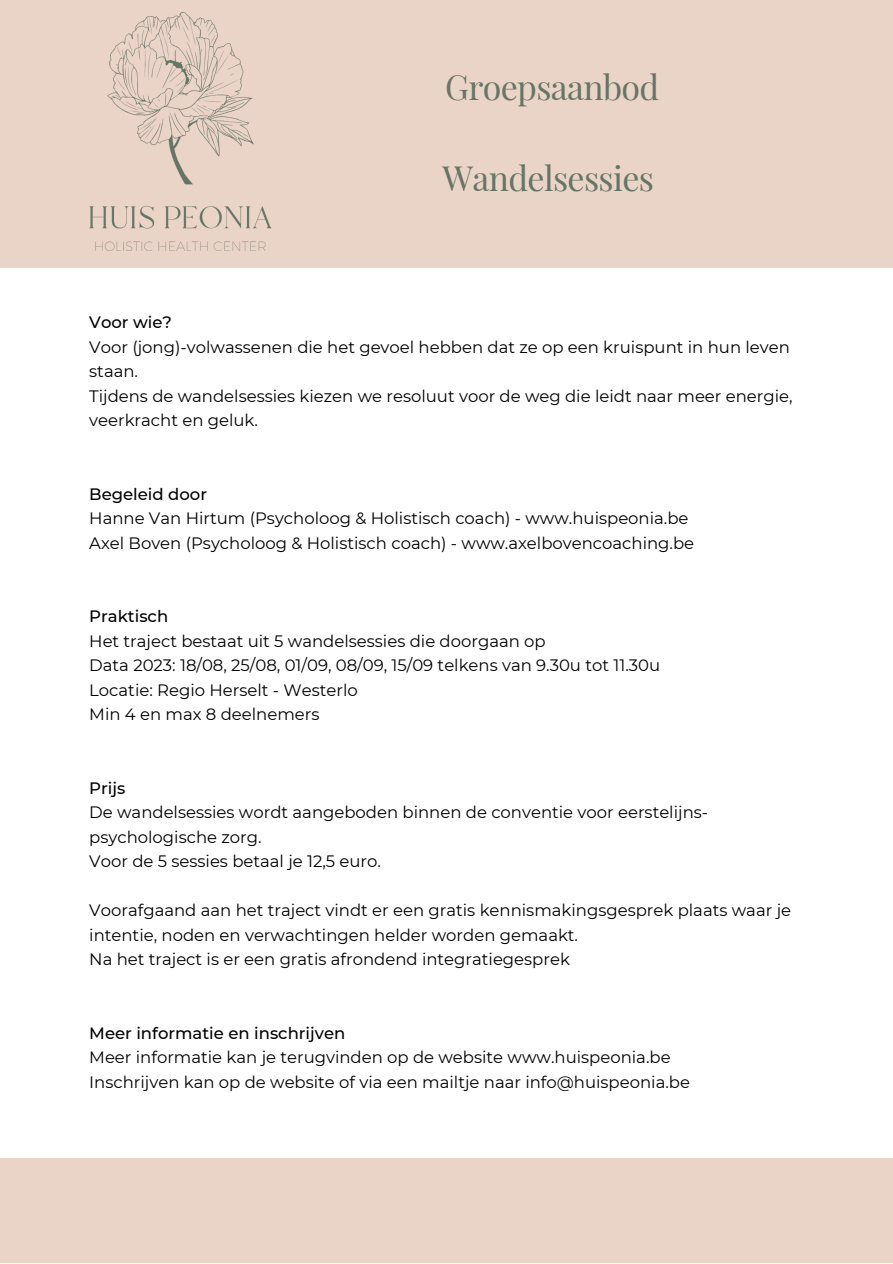
<style>
.page{position:relative;width:893px;height:1264px;background:#fff}
.page>*{position:absolute;margin:0;border:0;box-sizing:border-box;transform-origin:0 0}
.t1{font:33.9px "Playfair Display";letter-spacing:-.02em;color:#667566}
.t2{font:16.5px/24.5px "Montserrat";color:#000}
.t3{font:500 16.5px "Montserrat";color:#000}
</style>
<div class="page">
<div style="left:0;top:0;width:892px;height:267px;background:#ead4c7"></div>
<div style="left:0;top:1158px;width:892px;height:104px;background:#ead4c7"></div>
<img style="left:89px;top:13px;width:182px;height:238px">
<p class="t1" style="left:445px;top:63px;width:215px">Groepsaanbod</p>
<p class="t1" style="left:442px;top:154px;width:213px">Wandelsessies</p>
<p class="t3" style="left:89px;top:312px;width:84px">Voor wie?</p>
<p class="t2" style="left:89px;top:334px;width:702px">Voor (jong)-volwassenen die het gevoel hebben dat ze op een kruispunt in hun leven staan.</p>
<p class="t2" style="left:89px;top:383px;width:705px">Tijdens de wandelsessies kiezen we resoluut voor de weg die leidt naar meer energie, veerkracht en geluk.</p>
<p class="t3" style="left:89px;top:483px;width:119px">Begeleid door</p>
<p class="t2" style="left:89px;top:506px;width:600px">Hanne Van Hirtum (Psycholoog &amp; Holistisch coach) - www.huispeonia.be</p>
<p class="t2" style="left:89px;top:530px;width:606px">Axel Boven (Psycholoog &amp; Holistisch coach) - www.axelbovencoaching.be</p>
<p class="t3" style="left:89px;top:606px;width:80px">Praktisch</p>
<p class="t2" style="left:89px;top:628px;width:458px">Het traject bestaat uit 5 wandelsessies die doorgaan op</p>
<p class="t2" style="left:89px;top:653px;width:572px">Data 2023: 18/08, 25/08, 01/09, 08/09, 15/09 telkens van 9.30u tot 11.30u</p>
<p class="t2" style="left:89px;top:677px;width:270px">Locatie: Regio Herselt - Westerlo</p>
<p class="t2" style="left:89px;top:702px;width:232px">Min 4 en max 8 deelnemers</p>
<p class="t3" style="left:89px;top:777px;width:38px">Prijs</p>
<p class="t2" style="left:89px;top:800px;width:620px">De wandelsessies wordt aangeboden binnen de conventie voor eerstelijns&shy;psychologische zorg.</p>
<p class="t2" style="left:89px;top:849px;width:293px">Voor de 5 sessies betaal je 12,5 euro.</p>
<p class="t2" style="left:89px;top:898px;width:703px">Voorafgaand aan het traject vindt er een gratis kennismakingsgesprek plaats waar je intentie, noden en verwachtingen helder worden gemaakt.</p>
<p class="t2" style="left:89px;top:947px;width:482px">Na het traject is er een gratis afrondend integratiegesprek</p>
<p class="t3" style="left:89px;top:1022px;width:258px">Meer informatie en inschrijven</p>
<p class="t2" style="left:89px;top:1045px;width:583px">Meer informatie kan je terugvinden op de website www.huispeonia.be</p>
<p class="t2" style="left:89px;top:1069px;width:602px">Inschrijven kan op de website of via een mailtje naar info@huispeonia.be</p>
</div>
